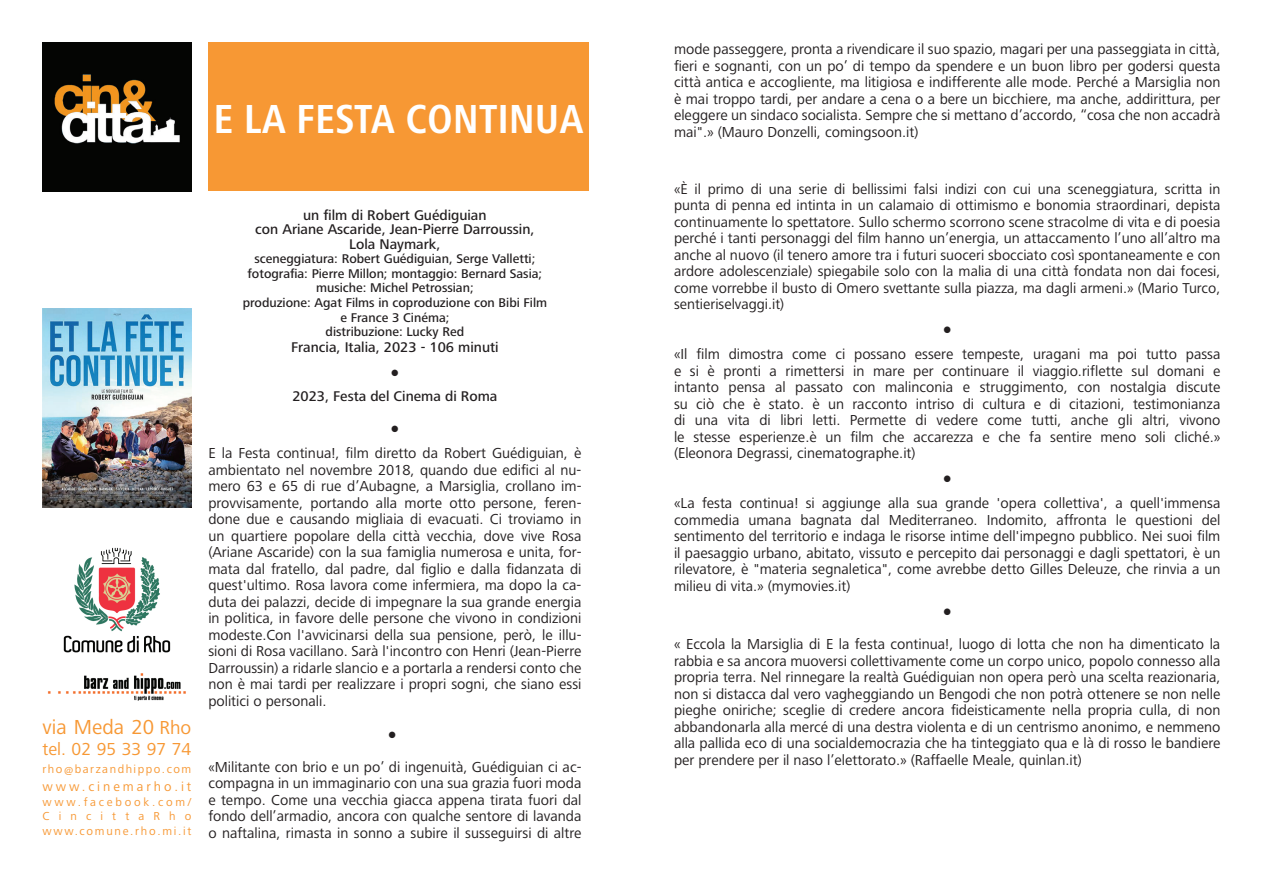
<style>
.page{position:relative;width:1263px;height:893px;background:#fff}
.page>*{position:absolute;margin:0;border:0;box-sizing:border-box;transform-origin:0 0}
.t1{font:700 condensed 42px "Frutiger Next LT";color:#fff}
.t2{font:21px "Frutiger Next LT";color:#f79834}
.t3{font:18px "Frutiger Next LT";color:#f79834}
.t4{font:15px/16.5px "Frutiger Next LT";color:#231f20;text-align:justify}
.t5{font:15px "Trebuchet MS";color:#231f20}
.t6{font:14.85px/16.4px "Frutiger Next LT";color:#231f20}
.t7{font:14.7px "Trebuchet MS";color:#231f20}
.t8{font:500 14.55px/14.5px "Frutiger Next LT";color:#231f20;text-align:center}
.t9{font:13.5px "Frutiger Next LT";letter-spacing:.22em;color:#f79834}
.t10{font:500 13.05px/14.5px "Frutiger Next LT";color:#231f20;text-align:center}
.t11{font:12px/14.4px "Frutiger Next LT";letter-spacing:.14em;color:#f79834;text-align:justify}
.s1{font-size:19.5px}
.s2{font-size:14.7px}
.s3{font-size:14.85px}
.s4{font-size:15px}
</style>
<div class="page">
<div style="left:208px;top:43px;width:381px;height:148px;background:#f79834"></div>
<img style="left:43px;top:308px;width:148px;height:200px">
<img style="left:47px;top:547px;width:139px;height:154px">
<img style="left:43px;top:43px;width:148px;height:148px">
<h1 class="t1" style="left:214px;top:96px;width:372px">E LA FESTA CONTINUA</h1>
<h2 class="t2" style="left:43px;top:715px;width:150px">via Meda 20 <span class="s1">Rho</span></h2>
<p class="t3" style="left:43px;top:739px;width:150px">tel. 02 95 33 97 74</p>
<p class="t11" style="left:43px;top:762px;width:150px">rho@barzandhippo.com</p>
<p class="t9" style="left:43px;top:779px;width:150px">www.cinemarho.it</p>
<p class="t11" style="left:43px;top:795px;width:150px">www.facebook.com/ CincittaRho www.comune.rho.mi.it</p>
<p class="t8" style="left:255px;top:208px;width:281px">un film di Robert Guédiguian<br>con Ariane Ascaride, Jean-Pierre Darroussin,<br>Lola Naymark,</p>
<p class="t10" style="left:243px;top:252px;width:306px">sceneggiatura: Robert Guédiguian, Serge Valletti; fotografia: Pierre Millon; montaggio: Bernard Sasia; musiche: Michel Petrossian;<br>produzione: Agat Films in coproduzione con Bibi Film e France 3 Cinéma;<br>distribuzione: Lucky Red</p>
<p class="t8" style="left:291px;top:340px;width:209px">Francia, Italia, 2023 - 106 minuti</p>
<p class="t7" style="left:390px;top:362px;width:10px">●</p>
<p class="t8" style="left:292px;top:389px;width:207px">2023, Festa del Cinema di Roma</p>
<p class="t7" style="left:390px;top:419px;width:10px">●</p>
<p class="t4" style="left:208px;top:445px;width:375px">E la Festa continua!, film diretto da Robert Guédiguian, è ambientato nel novembre 2018, quando due edifici al nu&shy;mero 63 e 65 di rue d’Aubagne, a Marsiglia, crollano im&shy;provvisamente, portando alla morte otto persone, feren&shy;done due e causando migliaia di evacuati. Ci troviamo in un quartiere popolare della città vecchia, dove vive Rosa (Ariane Ascaride) con la sua famiglia numerosa e unita, for&shy;mata dal fratello, dal padre, dal figlio e dalla fidanzata di quest'ultimo. Rosa lavora come infermiera, ma dopo la ca&shy;duta dei palazzi, decide di impegnare la sua grande energia in politica, in favore delle persone che vivono in condizioni modeste.Con l'avvicinarsi della sua pensione, però, le illu&shy;sioni di Rosa vacillano. Sarà l'incontro con Henri (Jean-Pierre Darroussin) a ridarle slancio e a portarla a rendersi conto che non è mai tardi per realizzare i propri sogni, che siano essi politici o personali.</p>
<p class="t7" style="left:388px;top:724px;width:10px">●</p>
<p class="t4" style="left:208px;top:758px;width:375px"><span class="s2">«</span>Militante con brio e un po’ di ingenuità, Guédiguian ci ac&shy;compagna in un immaginario con una sua grazia fuori moda e tempo. Come una vecchia giacca appena tirata fuori dal fondo dell’armadio, ancora con qualche sentore di lavanda o naftalina, rimasta in sonno a subire il susseguirsi di altre</p>
<p class="t4" style="left:674px;top:41px;width:548px">mode passeggere, pronta a rivendicare il suo spazio, magari per una passeggiata in città, fieri e sognanti, con un po’ di tempo da spendere e un buon libro per godersi questa città antica e accogliente, ma litigiosa e indifferente alle mode. Perché a Marsiglia non è mai troppo tardi, per andare a cena o a bere un bicchiere, ma anche, addirittura, per eleggere un sindaco socialista. Sempre che si mettano d’accordo, “cosa che non accadrà mai".» (Mauro Donzelli, comingsoon.it)</p>
<p class="t6" style="left:674px;top:181px;width:548px">«È il primo di una serie di bellissimi falsi indizi con cui una sceneggiatura, scritta in punta di penna ed intinta in un calamaio di ottimismo e bonomia straordinari, depista</p>
<p class="t4" style="left:674px;top:214px;width:548px"><span class="s3">continuamen</span>te lo spettatore. Sullo schermo scorrono scene stracolme di vita e di poesia perché i tanti personaggi del film hanno un’energia, un attaccamento l’uno all’altro ma</p>
<p class="t6" style="left:674px;top:247px;width:548px;text-align:justify"><span class="s4">anche al nuovo (il ten</span>ero amore tra i futuri suoceri sbocciato così spontaneamente e con ardore adolescenziale) spiegabile solo con la malia di una città fondata non dai focesi, come vorrebbe il busto di Omero svettante sulla piazza, ma dagli armeni.» (Mario Turco, sentieriselvaggi.it)</p>
<p class="t5" style="left:943px;top:319px;width:11px">●</p>
<p class="t4" style="left:674px;top:346px;width:548px">«Il film dimostra come ci possano essere tempeste, uragani ma poi tutto passa e si è pronti a rimettersi in mare per continuare il viaggio.riflette sul domani e intanto pensa al passato con malinconia e struggimento, con nostalgia discute su ciò che è stato. è un racconto intriso di cultura e di citazioni, testimonianza di una vita di libri letti. Permette di vedere come tutti, anche gli altri, vivono le stesse esperienze.è un film che accarezza e che fa sentire meno soli cliché.» (Eleonora Degrassi, cinematographe.it)</p>
<p class="t5" style="left:943px;top:468px;width:11px">●</p>
<p class="t4" style="left:674px;top:495px;width:548px">«La festa continua! si aggiunge alla sua grande 'opera collettiva', a quell'immensa commedia umana bagnata dal Mediterraneo. Indomito, affronta le questioni del sentimento del territorio e indaga le risorse intime dell'impegno pubblico. Nei suoi film il paesaggio urbano, abitato, vissuto e percepito dai personaggi e dagli spettatori, è un rilevatore, è "materia segnaletica", come avrebbe detto Gilles Deleuze, che rinvia a un milieu di vita.» (mymovies.it)</p>
<p class="t5" style="left:943px;top:601px;width:11px">●</p>
<p class="t4" style="left:674px;top:636px;width:548px">« Eccola la Marsiglia di E la festa continua!, luogo di lotta che non ha dimenticato la rabbia e sa ancora muoversi collettivamente come un corpo unico, popolo connesso alla propria terra. Nel rinnegare la realtà Guédiguian non opera però una scelta reazionaria, non si distacca dal vero vagheggiando un Bengodi che non potrà ottenere se non nelle pieghe oniriche; sceglie di credere ancora fideisticamente nella propria culla, di non abbandonarla alla mercé di una destra violenta e di un centrismo anonimo, e nemmeno alla pallida eco di una socialdemocrazia che ha tinteggiato qua e là di rosso le bandiere per prendere per il naso l’elettorato.» (Raffaelle Meale, quinlan.it)</p>
</div>
